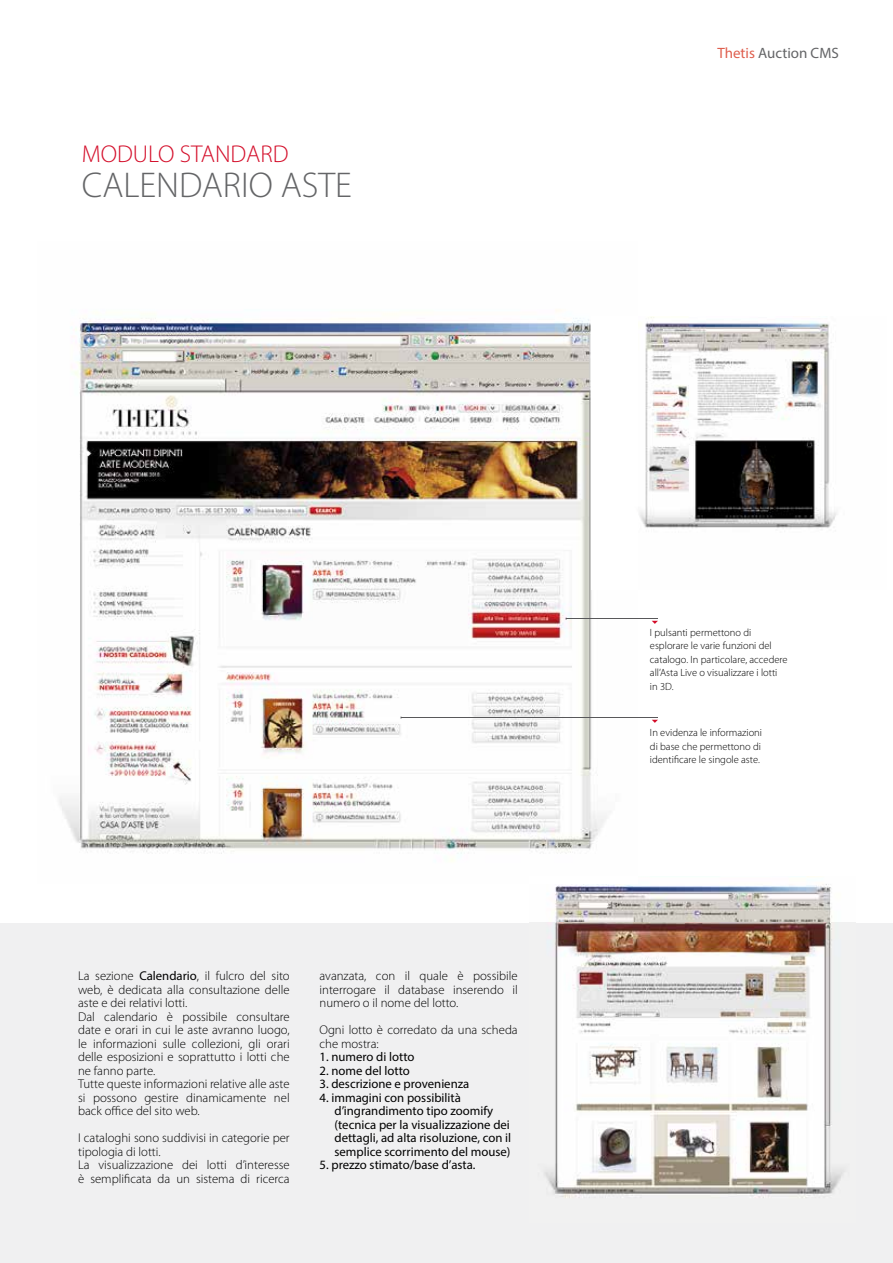
<style>
.page{position:relative;width:893px;height:1263px;background:#fff}
.page>*{position:absolute;margin:0;border:0;box-sizing:border-box;transform-origin:0 0}
.t1{font:300 36px "Myriad Pro";color:#646567}
.t2{font:300 24.45px "Myriad Pro";color:#d40e2a}
.t3{font:15px "Myriad Pro";color:#646567}
.t4{font:300 12.75px/13.5px "Myriad Pro";color:#000}
.t5{font:12.75px/13.5px "Myriad Pro";color:#000}
.t6{font:300 10.5px/13.5px "Myriad Pro";color:#000}
.s1{color:#df5f4e}
.s2{font-weight:400}
</style>
<div class="page">
<img style="left:59px;top:309px;width:548px;height:553px">
<div style="left:0;top:923px;width:893px;height:339px;background:#f0f0f1"></div>
<hr style="left:567px;top:618px;width:91px;height:1px;background:#58585a">
<hr style="left:402px;top:717px;width:256px;height:1px;background:#58585a">
<svg style="left:652px;top:621px;width:6px;height:3px"></svg>
<svg style="left:652px;top:720px;width:6px;height:3px"></svg>
<img style="left:529px;top:876px;width:326px;height:322px">
<img style="left:529px;top:876px;width:109px;height:7px">
<img style="left:591px;top:317px;width:246px;height:272px">
<h2 class="t2" style="left:82px;top:140px;width:208px">MODULO STANDARD</h2>
<h1 class="t1" style="left:82px;top:165px;width:271px">CALENDARIO ASTE</h1>
<p class="t3" style="left:717px;top:44px;width:123px"><span class="s1">Thetis</span> Auction CMS</p>
<p class="t4" style="left:78px;top:969px;width:213px">La sezione <span class="s2">Calendario</span>, il fulcro del sito web, è dedicata alla consultazione delle aste e dei relativi lotti.<br>Dal calendario è possibile consultare date e orari in cui le aste avranno luogo, le informazioni sulle collezioni, gli orari delle esposizioni e soprattutto i lotti che ne fanno parte.<br>Tutte queste informazioni relative alle aste si possono gestire dinamicamente nel back office del sito web.</p>
<p class="t4" style="left:78px;top:1131px;width:213px">I cataloghi sono suddivisi in categorie per tipologia di lotti.<br>La visualizzazione dei lotti d’interesse è semplificata da un sistema di ricerca</p>
<p class="t4" style="left:320px;top:969px;width:200px;text-align:justify">avanzata, con il quale è possibile interrogare il database inserendo il numero o il nome del lotto.</p>
<p class="t4" style="left:320px;top:1023px;width:200px">Ogni lotto è corredato da una scheda che mostra:</p>
<p class="t5" style="left:320px;top:1050px;width:97px">1. numero di lotto</p>
<p class="t5" style="left:320px;top:1063px;width:92px">2. nome del lotto</p>
<p class="t5" style="left:320px;top:1077px;width:151px">3. descrizione e provenienza</p>
<p class="t5" style="left:334px;top:1090px;width:178px;text-indent:-15px">4. immagini con possibilità d’ingrandimento tipo zoomify (tecnica per la visualizzazione dei dettagli, ad alta risoluzione, con il semplice scorrimento del mouse)</p>
<p class="t5" style="left:320px;top:1158px;width:158px">5. prezzo stimato/base d’asta.</p>
<p class="t6" style="left:650px;top:626px;width:139px">I pulsanti permettono di esplorare le varie funzioni del catalogo. In particolare, accedere all’Asta Live o visualizzare i lotti in 3D.</p>
<p class="t6" style="left:650px;top:726px;width:114px;text-align:justify">In evidenza le informazioni di base che permettono di identificare le singole aste.</p>
</div>
